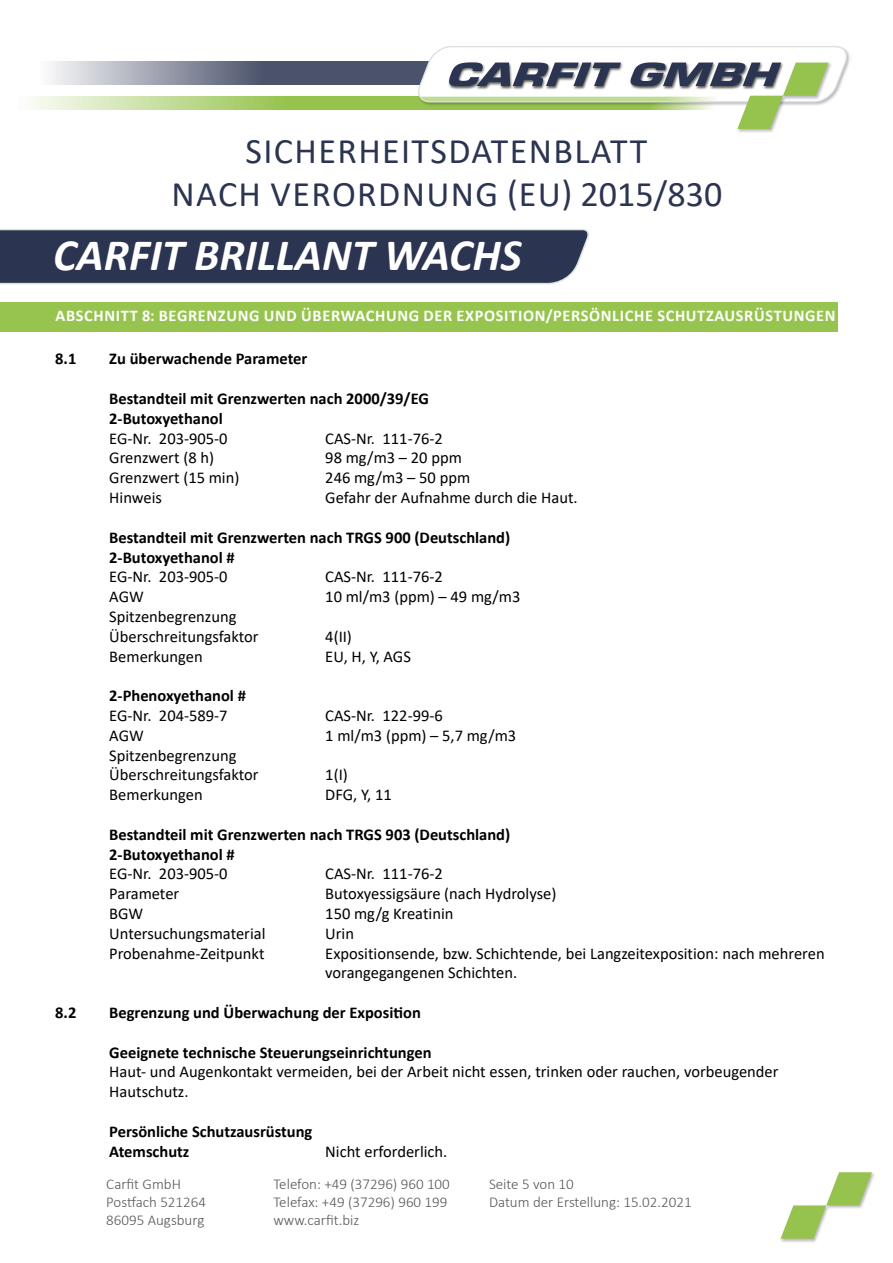
<style>
.page{position:relative;width:893px;height:1263px;background:#fff}
.page>*{position:absolute;margin:0;border:0;box-sizing:border-box;transform-origin:0 0}
.t1{font:italic 700 45px "Calibri";color:#fff}
.t2{font:36px/43.2px "Calibri";letter-spacing:.04em;color:#2b3451;text-align:center}
.t3{font:italic 900 35.1px "Eurostile";color:#2b3451;scale:1.43 1}
.t4{font:16.5px/19.8px "Calibri";color:#000}
.t5{font:700 16.5px/19.8px "Calibri";color:#000}
.t6{font:700 16.35px "Calibri";letter-spacing:.04em;color:#fff}
.t7{font:300 15px/18px "Calibri";color:#575756}
</style>
<div class="page">
<img style="left:872px;top:1173px;width:2px;height:8px">
<img style="left:780px;top:1238px;width:37px;height:4px">
<svg style="left:781px;top:1172px;width:91px;height:67px"></svg>
<svg style="left:50px;top:62px;width:366px;height:23px;background:#7c8293"></svg>
<svg style="left:28px;top:97px;width:388px;height:12px;background:#b7d685"></svg>
<img style="left:738px;top:129px;width:36px;height:3px">
<svg style="left:416px;top:46px;width:433px;height:83px"></svg>
<svg style="left:0;top:229px;width:589px;height:56px;background:#3a425d"></svg>
<div style="left:0;top:302px;width:838px;height:30px;background:#97c44e"></div>
<h3 class="t3" style="left:445px;top:55px;width:232px">CARFIT GMBH</h3>
<h2 class="t2" style="left:171px;top:129px;width:552px">SICHERHEITSDATENBLATT<br>NACH VERORDNUNG (EU) 2015/830</h2>
<h1 class="t1" style="left:53px;top:224px;width:470px">CARFIT BRILLANT WACHS</h1>
<p class="t6" style="left:56px;top:304px;width:781px">ABSCHNITT 8: BEGRENZUNG UND ÜBERWACHUNG DER EXPOSITION/PERSÖNLICHE SCHUTZAUSRÜSTUNGEN</p>
<p class="t5" style="left:55px;top:349px;width:23px">8.1</p>
<p class="t5" style="left:109px;top:349px;width:200px">Zu überwachende Parameter</p>
<p class="t5" style="left:109px;top:388px;width:321px">Bestandteil mit Grenzwerten nach 2000/39/EG<br>2-Butoxyethanol</p>
<p class="t4" style="left:109px;top:428px;width:120px">EG-Nr. 203-905-0</p>
<p class="t4" style="left:325px;top:428px;width:119px">CAS-Nr. 111-76-2</p>
<p class="t4" style="left:109px;top:448px;width:106px">Grenzwert (8 h)</p>
<p class="t4" style="left:325px;top:448px;width:138px">98 mg/m3 – 20 ppm</p>
<p class="t4" style="left:109px;top:467px;width:132px">Grenzwert (15 min)</p>
<p class="t4" style="left:325px;top:467px;width:146px">246 mg/m3 – 50 ppm</p>
<p class="t4" style="left:109px;top:487px;width:54px">Hinweis</p>
<p class="t4" style="left:325px;top:487px;width:254px">Gefahr der Aufnahme durch die Haut.</p>
<p class="t5" style="left:109px;top:527px;width:403px">Bestandteil mit Grenzwerten nach TRGS 900 (Deutschland)<br>2-Butoxyethanol #</p>
<p class="t4" style="left:109px;top:566px;width:120px">EG-Nr. 203-905-0</p>
<p class="t4" style="left:325px;top:566px;width:119px">CAS-Nr. 111-76-2</p>
<p class="t4" style="left:109px;top:586px;width:36px">AGW</p>
<p class="t4" style="left:325px;top:586px;width:197px">10 ml/m3 (ppm) – 49 mg/m3</p>
<p class="t4" style="left:109px;top:606px;width:151px">Spitzenbegrenzung<br>Überschreitungsfaktor</p>
<p class="t4" style="left:325px;top:626px;width:28px">4(II)</p>
<p class="t4" style="left:109px;top:646px;width:95px">Bemerkungen</p>
<p class="t4" style="left:325px;top:646px;width:87px">EU, H, Y, AGS</p>
<p class="t5" style="left:109px;top:685px;width:138px">2-Phenoxyethanol #</p>
<p class="t4" style="left:109px;top:705px;width:120px">EG-Nr. 204-589-7</p>
<p class="t4" style="left:325px;top:705px;width:119px">CAS-Nr. 122-99-6</p>
<p class="t4" style="left:109px;top:725px;width:36px">AGW</p>
<p class="t4" style="left:325px;top:725px;width:192px">1 ml/m3 (ppm) – 5,7 mg/m3</p>
<p class="t4" style="left:109px;top:745px;width:151px">Spitzenbegrenzung<br>Überschreitungsfaktor</p>
<p class="t4" style="left:325px;top:764px;width:24px">1(I)</p>
<p class="t4" style="left:109px;top:784px;width:95px">Bemerkungen</p>
<p class="t4" style="left:325px;top:784px;width:68px">DFG, Y, 11</p>
<p class="t5" style="left:109px;top:824px;width:403px">Bestandteil mit Grenzwerten nach TRGS 903 (Deutschland)<br>2-Butoxyethanol #</p>
<p class="t4" style="left:109px;top:863px;width:120px">EG-Nr. 203-905-0</p>
<p class="t4" style="left:325px;top:863px;width:119px">CAS-Nr. 111-76-2</p>
<p class="t4" style="left:109px;top:883px;width:72px">Parameter</p>
<p class="t4" style="left:325px;top:883px;width:233px">Butoxyessigsäure (nach Hydrolyse)</p>
<p class="t4" style="left:109px;top:903px;width:35px">BGW</p>
<p class="t4" style="left:325px;top:903px;width:130px">150 mg/g Kreatinin</p>
<p class="t4" style="left:109px;top:923px;width:158px">Untersuchungsmaterial</p>
<p class="t4" style="left:325px;top:923px;width:30px">Urin</p>
<p class="t4" style="left:109px;top:943px;width:157px">Probenahme-Zeitpunkt</p>
<p class="t4" style="left:325px;top:943px;width:501px">Expositionsende, bzw. Schichtende, bei Langzeitexposition: nach mehreren vorangegangenen Schichten.</p>
<p class="t5" style="left:55px;top:1002px;width:23px">8.2</p>
<p class="t5" style="left:109px;top:1002px;width:313px">Begrenzung und Überwachung der Exposition</p>
<p class="t5" style="left:109px;top:1042px;width:324px">Geeignete technische Steuerungseinrichtungen</p>
<p class="t4" style="left:109px;top:1061px;width:671px">Haut- und Augenkontakt vermeiden, bei der Arbeit nicht essen, trinken oder rauchen, vorbeugender<br>Hautschutz.</p>
<p class="t5" style="left:109px;top:1121px;width:205px">Persönliche Schutzausrüstung<br>Atemschutz</p>
<p class="t4" style="left:325px;top:1141px;width:124px">Nicht erforderlich.</p>
<p class="t7" style="left:106px;top:1175px;width:101px">Carfit GmbH<br>Postfach 521264<br>86095 Augsburg</p>
<p class="t7" style="left:273px;top:1175px;width:178px">Telefon: +49 (37296) 960 100<br>Telefax: +49 (37296) 960 199 www.carfit.biz</p>
<p class="t7" style="left:489px;top:1175px;width:204px">Seite 5 von 10<br>Datum der Erstellung: 15.02.2021</p>
</div>
